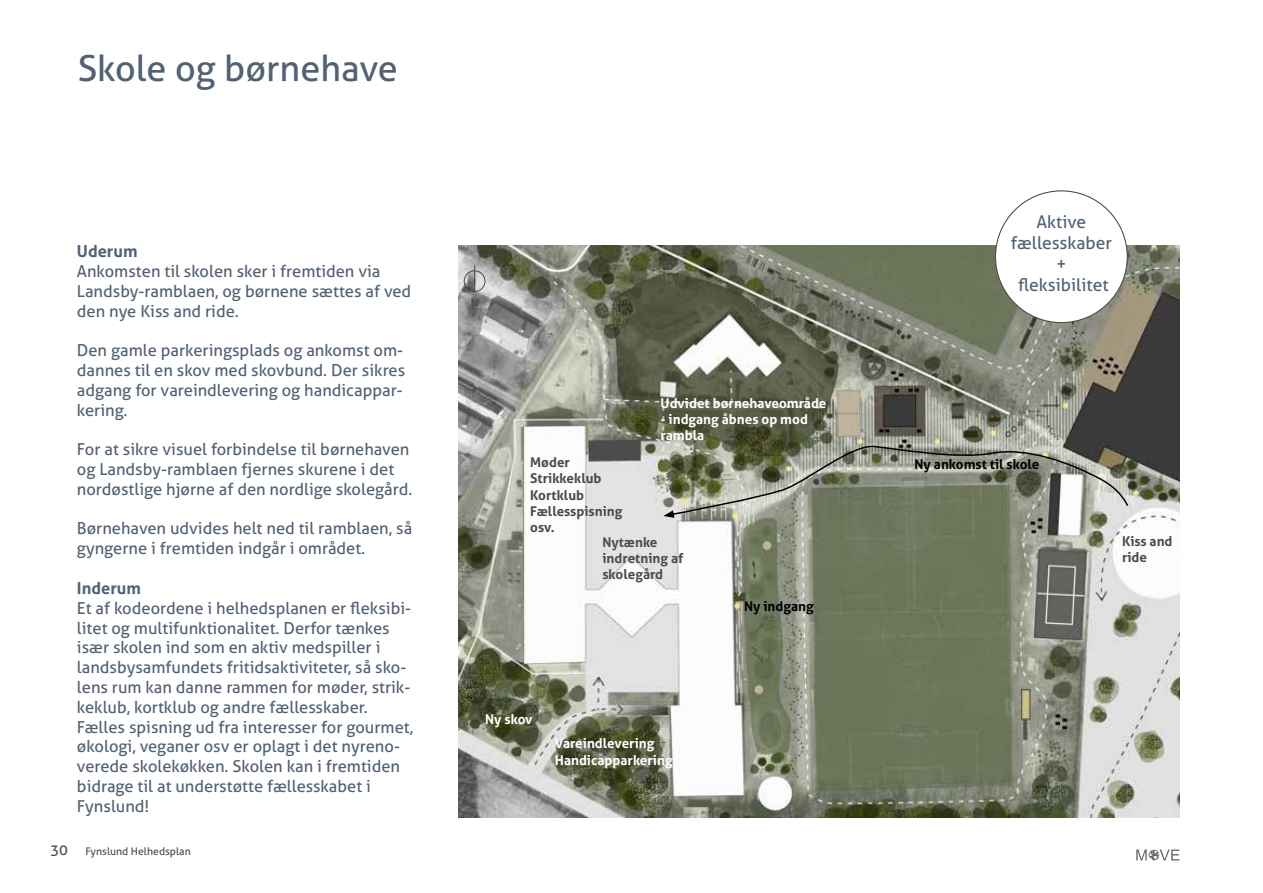
<style>
.page{position:relative;width:1263px;height:893px;background:#fff}
.page>*{position:absolute;margin:0;border:0;box-sizing:border-box;transform-origin:0 0}
.t1{font:36px "Aller";color:#526174}
.t2{font:17.55px/21px "Aller";color:#526174;text-align:center}
.t3{font:16.5px/19.8px "Aller";color:#526174}
.t4{font:700 16.5px "Aller";color:#526174}
.t5{font:700 13.5px/16.2px "Aller";color:#fff}
.t6{font:700 13.5px/16.2px "Aller";color:#4b4b4d}
.t7{font:700 13.5px "Aller";color:#000}
.t8{font:10.5px "Aller";color:#4b4b4d}
.s1{font-size:14.7px}
</style>
<div class="page">
<img style="left:458px;top:245px;width:722px;height:572px">
<svg style="left:1136px;top:849px;width:43px;height:11px"></svg>
<div style="left:995px;top:191px;width:132px;height:132px;background:#fff;border-radius:50%"></div>
<div style="left:464px;top:270px;width:21px;height:22px;border:1px solid #4b4b4d;border-radius:50%"></div>
<svg style="left:474px;top:265px;width:1px;height:27px"></svg>
<svg style="left:663px;top:443px;width:466px;height:75px;background:#8d907f"></svg>
<svg style="left:472px;top:298px;width:6px;height:9px"></svg>
<h1 class="t1" style="left:78px;top:46px;width:322px">Skole og børnehave</h1>
<p class="t4" style="left:77px;top:241px;width:62px">Uderum</p>
<p class="t3" style="left:77px;top:261px;width:336px">Ankomsten til skolen sker i fremtiden via<br>Landsby-ramblaen, og børnene sættes af ved den nye Kiss and ride.</p>
<p class="t3" style="left:77px;top:340px;width:330px">Den gamle parkeringsplads og ankomst om&shy;dannes til en skov med skovbund. Der sikres adgang for vareindlevering og handicappar&shy;kering.</p>
<p class="t3" style="left:77px;top:439px;width:337px">For at sikre visuel forbindelse til børnehaven og Landsby-ramblaen fjernes skurene i det nordøstlige hjørne af den nordlige skolegård.</p>
<p class="t3" style="left:77px;top:519px;width:337px">Børnehaven udvides helt ned til ramblaen, så gyngerne i fremtiden indgår i området.</p>
<p class="t4" style="left:77px;top:578px;width:65px">Inderum</p>
<p class="t3" style="left:77px;top:598px;width:338px">Et af kodeordene i helhedsplanen er fleksibi&shy;litet og multifunktionalitet. Derfor tænkes især skolen ind som en aktiv medspiller i landsbysamfundets fritidsaktiviteter, så sko&shy;lens rum kan danne rammen for møder, strik&shy;keklub, kortklub og andre fællesskaber.<br>Fælles spisning ud fra interesser for gourmet, økologi, veganer osv er oplagt i det nyreno&shy;verede skolekøkken. Skolen kan i fremtiden bidrage til at understøtte fællesskabet i Fynslund!</p>
<p class="t8" style="left:50px;top:844px;width:142px"><span class="s1">30</span> Fynslund Helhedsplan</p>
<p class="t5" style="left:661px;top:395px;width:167px">Udvidet børnehaveområde</p>
<p class="t5" style="left:661px;top:411px;width:149px">- indgang åbnes op mod rambla</p>
<p class="t6" style="left:530px;top:454px;width:94px">Møder<br>Strikkeklub<br>Kortklub<br>Fællesspisning osv.</p>
<p class="t6" style="left:602px;top:534px;width:82px">Nytænke indretning af skolegård</p>
<p class="t5" style="left:485px;top:711px;width:49px">Ny skov</p>
<p class="t5" style="left:555px;top:735px;width:119px">Vareindlevering<br>Handicapparkering</p>
<p class="t7" style="left:744px;top:598px;width:71px">Ny indgang</p>
<p class="t2" style="left:1011px;top:212px;width:103px">Aktive fællesskaber + fleksibilitet</p>
<p class="t7" style="left:915px;top:455px;width:126px">Ny ankomst til skole</p>
<p class="t6" style="left:1122px;top:533px;width:52px">Kiss and ride</p>
</div>
